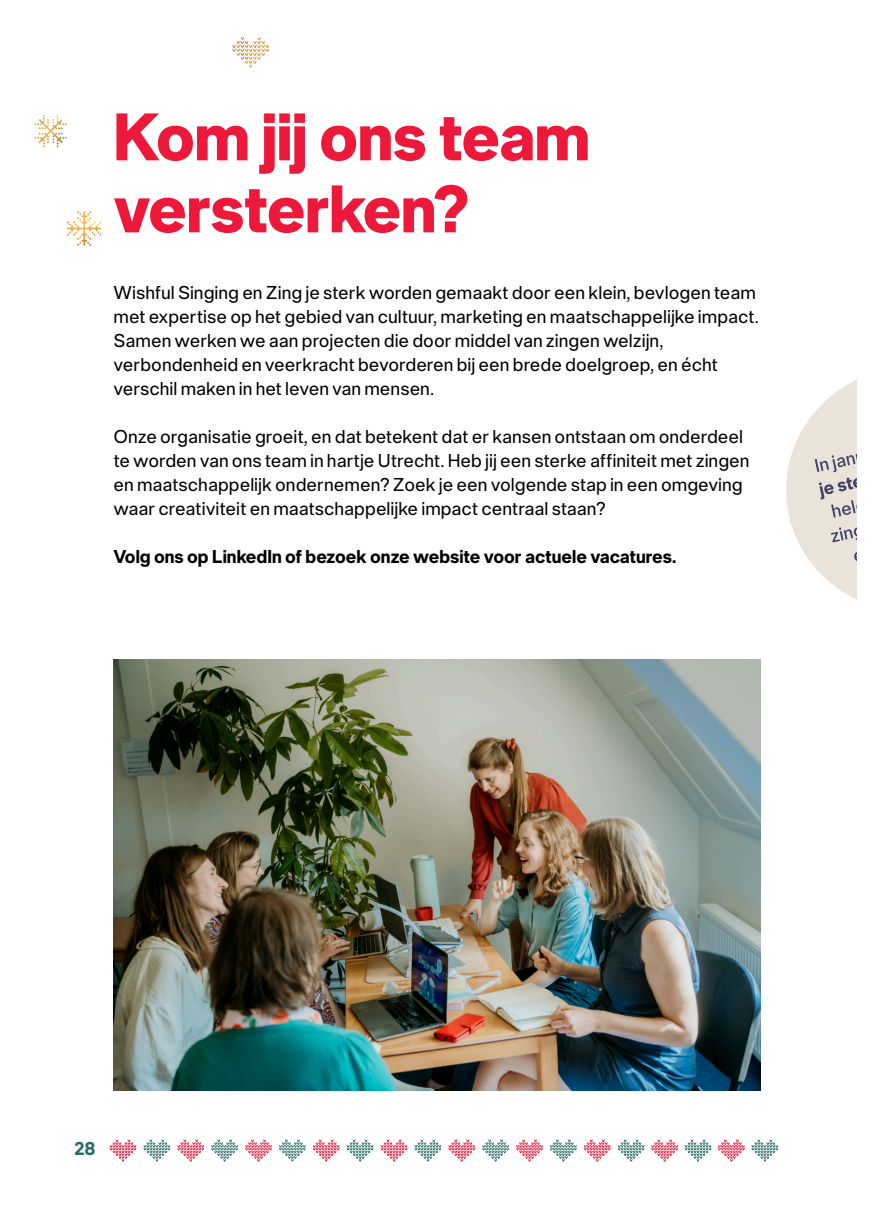
<style>
.page{position:relative;width:874px;height:1225px;background:#fff}
.page>*{position:absolute;margin:0;border:0;box-sizing:border-box;transform-origin:0 0}
.t1{font:700 72px/72px "neue Singular D Extra";color:#ed193a}
.t2{font:20px/24px "neue Singular D Regular";color:#000003}
.t3{font:20px "neue Singular D Bold";color:#000003}
.t4{font:20px "neue Singular D Bold";color:#296d64}
</style>
<div class="page">
<img style="left:34px;top:115px;width:33px;height:33px">
<img style="left:232px;top:37px;width:37px;height:19px">
<img style="left:67px;top:211px;width:34px;height:34px">
<svg style="left:109px;top:1139px;width:27px;height:22px"></svg>
<svg style="left:177px;top:1139px;width:27px;height:22px"></svg>
<svg style="left:143px;top:1139px;width:27px;height:22px"></svg>
<svg style="left:211px;top:1139px;width:27px;height:22px"></svg>
<svg style="left:245px;top:1139px;width:27px;height:22px"></svg>
<svg style="left:279px;top:1139px;width:26px;height:22px"></svg>
<svg style="left:312px;top:1139px;width:27px;height:22px"></svg>
<svg style="left:380px;top:1139px;width:27px;height:22px"></svg>
<svg style="left:346px;top:1139px;width:27px;height:22px"></svg>
<svg style="left:414px;top:1139px;width:27px;height:22px"></svg>
<svg style="left:448px;top:1139px;width:27px;height:22px"></svg>
<svg style="left:482px;top:1139px;width:26px;height:22px"></svg>
<svg style="left:651px;top:1139px;width:26px;height:22px"></svg>
<svg style="left:584px;top:1139px;width:26px;height:22px"></svg>
<svg style="left:617px;top:1139px;width:27px;height:22px"></svg>
<svg style="left:550px;top:1139px;width:26px;height:22px"></svg>
<svg style="left:516px;top:1139px;width:26px;height:22px"></svg>
<svg style="left:684px;top:1139px;width:27px;height:22px"></svg>
<svg style="left:751px;top:1139px;width:26px;height:22px"></svg>
<svg style="left:718px;top:1139px;width:26px;height:22px"></svg>
<img style="left:113px;top:660px;width:647px;height:431px">
<svg style="left:786px;top:380px;width:70px;height:219px"></svg>
<h1 class="t1" style="left:113px;top:108px;width:477px">Kom jij ons team versterken?</h1>
<p class="t2" style="left:113px;top:282px;width:646px">Wishful Singing en Zing je sterk worden gemaakt door een klein, bevlogen team met expertise op het gebied van cultuur, marketing en maatschappelijke impact.<br>Samen werken we aan projecten die door middel van zingen welzijn, verbondenheid en veerkracht bevorderen bij een brede doelgroep, en écht verschil maken in het leven van mensen.</p>
<p class="t2" style="left:113px;top:426px;width:637px">Onze organisatie groeit, en dat betekent dat er kansen ontstaan om onderdeel te worden van ons team in hartje Utrecht. Heb jij een sterke affiniteit met zingen en maatschappelijk ondernemen? Zoek je een volgende stap in een omgeving waar creativiteit en maatschappelijke impact centraal staan?</p>
<p class="t3" style="left:113px;top:550px;width:564px">Volg ons op LinkedIn of bezoek onze website voor actuele vacatures.</p>
<p class="t4" style="left:74px;top:1142px;width:23px">28</p>
</div>
